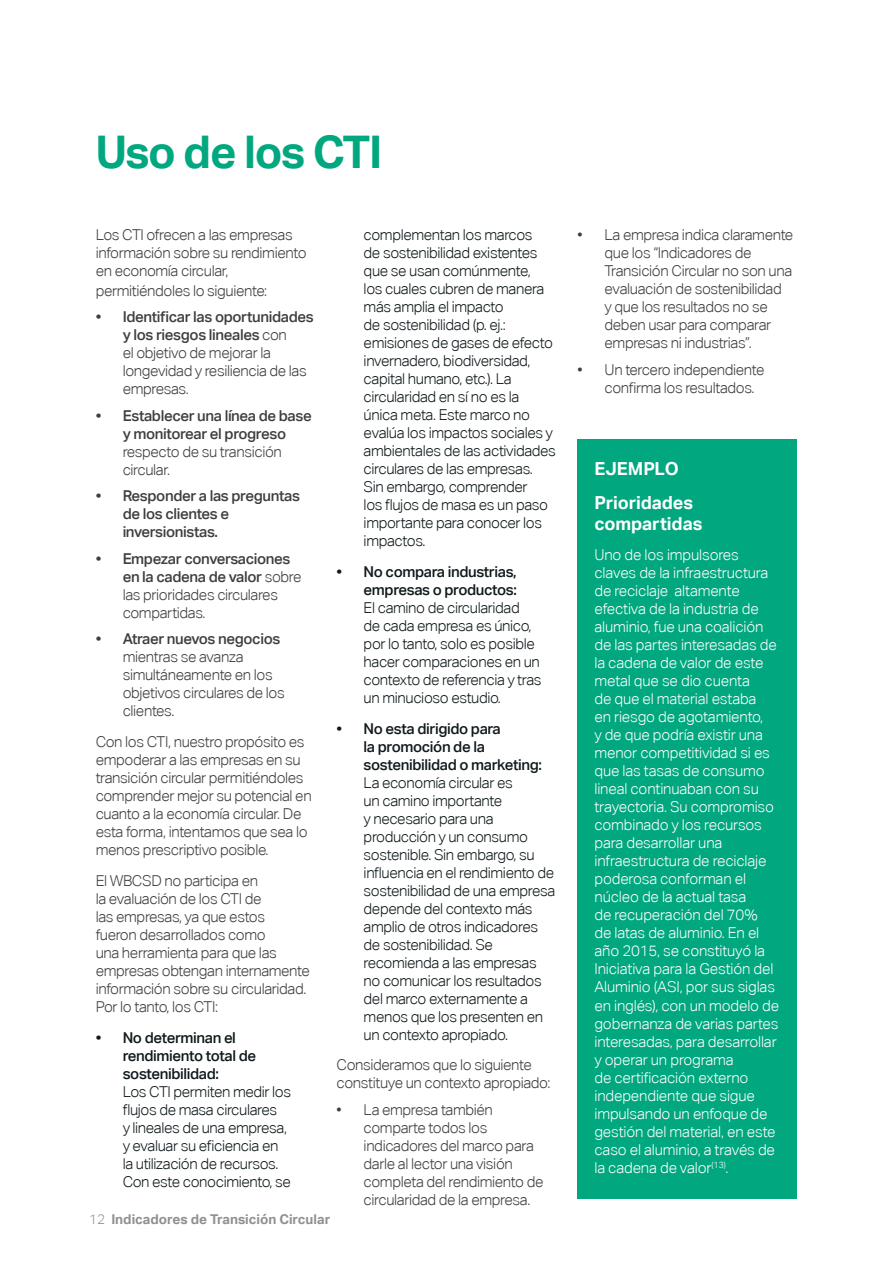
<style>
.page{position:relative;width:893px;height:1263px;background:#fff}
.page>*{position:absolute;margin:0;border:0;box-sizing:border-box;transform-origin:0 0}
.TITULO{font:700 45px "Aktiv Grotesk";letter-spacing:-.03em;color:#00a77f}
.CORPO{font:700 18px/21px "Aktiv Grotesk";letter-spacing:-.005em;color:#fff}
.SUBTITULO_2{font:300 15px/18px "Aktiv Grotesk";letter-spacing:-.025em;color:#3e3e3f}
.t1{font:300 15px/18px "Aktiv Grotesk";letter-spacing:-.025em;color:#10191c}
.SUBTITULO_2-2{font:300 15px/18px "Aktiv Grotesk";letter-spacing:-.01em;color:#fff}
.t2{font:500 15px/18px "Aktiv Grotesk";letter-spacing:-.025em;color:#3e3e3f}
.t3{font:700 13.5px "Aktiv Grotesk";color:#8e9092}
.s1{font-weight:500}
.s2{font-weight:300}
</style>
<div class="page">
<div style="left:578px;top:439px;width:219px;height:760px;background:#00a77f"></div>
<p class="TITULO" style="left:96px;top:126px;width:288px">Uso de los CTI</p>
<p class="SUBTITULO_2" style="left:96px;top:226px;width:212px">Los CTI ofrecen a las empresas información sobre su rendimiento en economía circular,</p>
<p class="SUBTITULO_2" style="left:96px;top:281px;width:173px">permitiéndoles lo siguiente:</p>
<p class="SUBTITULO_2" style="left:123px;top:308px;width:193px;text-indent:-27px"><span class="s1">• Identificar las oportunidades y los riesgos lineales</span> con<br>el objetivo de mejorar la longevidad y resiliencia de las empresas.</p>
<p class="t2" style="left:123px;top:406px;width:191px;text-indent:-27px">• Establecer una línea de base y monitorear el progreso <span class="s2">respecto de su transición circular.</span></p>
<p class="t2" style="left:123px;top:487px;width:179px;text-indent:-27px">• Responder a las preguntas de los clientes e inversionistas.</p>
<p class="SUBTITULO_2" style="left:123px;top:549px;width:180px;text-indent:-27px"><span class="s1">• Empezar conversaciones en la cadena de valor</span> sobre las prioridades circulares compartidas.</p>
<p class="SUBTITULO_2" style="left:123px;top:630px;width:164px;text-indent:-27px"><span class="s1">• Atraer nuevos negocios </span>mientras se avanza simultáneamente en los objetivos circulares de los clientes.</p>
<p class="SUBTITULO_2" style="left:96px;top:733px;width:218px">Con los CTI, nuestro propósito es empoderar a las empresas en su transición circular permitiéndoles comprender mejor su potencial en cuanto a la economía circular. De esta forma, intentamos que sea lo menos prescriptivo posible.</p>
<p class="SUBTITULO_2" style="left:96px;top:871px;width:216px">El WBCSD no participa en<br>la evaluación de los CTI de<br>las empresas, ya que estos fueron desarrollados como<br>una herramienta para que las empresas obtengan internamente información sobre su circularidad.<br>Por lo tanto, los CTI:</p>
<p class="t1" style="left:123px;top:1028px;width:170px;text-indent:-27px"><span class="s1">• No determinan el rendimiento total de sostenibilidad:<br></span>Los CTI permiten medir los flujos de masa circulares<br>y lineales de una empresa, y evaluar su eficiencia en la utilización de recursos.<br>Con este conocimiento, se</p>
<p class="t1" style="left:364px;top:226px;width:194px">complementan los marcos<br>de sostenibilidad existentes que se usan comúnmente,<br>los cuales cubren de manera más amplia el impacto<br>de sostenibilidad (p. ej.: emisiones de gases de efecto invernadero, biodiversidad, capital humano, etc.). La circularidad en sí no es la única meta. Este marco no evalúa los impactos sociales y ambientales de las actividades circulares de las empresas.<br>Sin embargo, comprender<br>los flujos de masa es un paso importante para conocer los impactos.</p>
<p class="t1" style="left:364px;top:563px;width:179px;text-indent:-27px"><span class="s1">• No compara industrias, empresas o productos:<br></span>El camino de circularidad<br>de cada empresa es único, por lo tanto, solo es posible hacer comparaciones en un contexto de referencia y tras un minucioso estudio.</p>
<p class="t1" style="left:364px;top:719px;width:193px;text-indent:-27px"><span class="s1">• No esta dirigido para<br>la promoción de la sostenibilidad o marketing:<br></span>La economía circular es<br>un camino importante<br>y necesario para una producción y un consumo sostenible. Sin embargo, su influencia en el rendimiento de sostenibilidad de una empresa depende del contexto más amplio de otros indicadores de sostenibilidad. Se recomienda a las empresas no comunicar los resultados del marco externamente a menos que los presenten en un contexto apropiado.</p>
<p class="SUBTITULO_2" style="left:337px;top:1056px;width:215px">Consideramos que lo siguiente constituye un contexto apropiado:</p>
<p class="SUBTITULO_2" style="left:364px;top:1101px;width:181px;text-indent:-27px">• La empresa también comparte todos los indicadores del marco para darle al lector una visión completa del rendimiento de circularidad de la empresa.</p>
<p class="t3" style="left:89px;top:1211px;width:243px"><span class="s2">12</span> Indicadores de Transición Circular</p>
<p class="SUBTITULO_2" style="left:605px;top:226px;width:190px;text-indent:-27px">• La empresa indica claramente que los “Indicadores de<br>Transición Circular no son una evaluación de sostenibilidad<br>y que los resultados no se deben usar para comparar empresas ni industrias”.</p>
<p class="SUBTITULO_2" style="left:605px;top:360px;width:161px;text-indent:-27px">• Un tercero independiente confirma los resultados.</p>
<p class="CORPO" style="left:594px;top:458px;width:86px">EJEMPLO</p>
<p class="CORPO" style="left:594px;top:492px;width:109px">Prioridades compartidas</p>
<p class="SUBTITULO_2-2" style="left:594px;top:546px;width:186px">Uno de los impulsores claves de la infraestructura de reciclaje altamente efectiva de la industria de aluminio, fue una coalición de las partes interesadas de la cadena de valor de este metal que se dio cuenta<br>de que el material estaba<br>en riesgo de agotamiento,<br>y de que podría existir una menor competitividad si es que las tasas de consumo lineal continuaban con su trayectoria. Su compromiso combinado y los recursos para desarrollar una infraestructura de reciclaje poderosa conforman el núcleo de la actual tasa<br>de recuperación del 70%<br>de latas de aluminio. En el año 2015, se constituyó la<br>Iniciativa para la Gestión del<br>Aluminio (ASI, por sus siglas en inglés), con un modelo de gobernanza de varias partes interesadas, para desarrollar y operar un programa<br>de certificación externo independiente que sigue impulsando un enfoque de gestión del material, en este caso el aluminio, a través de la cadena de valor<sup>(13)</sup>.</p>
</div>
